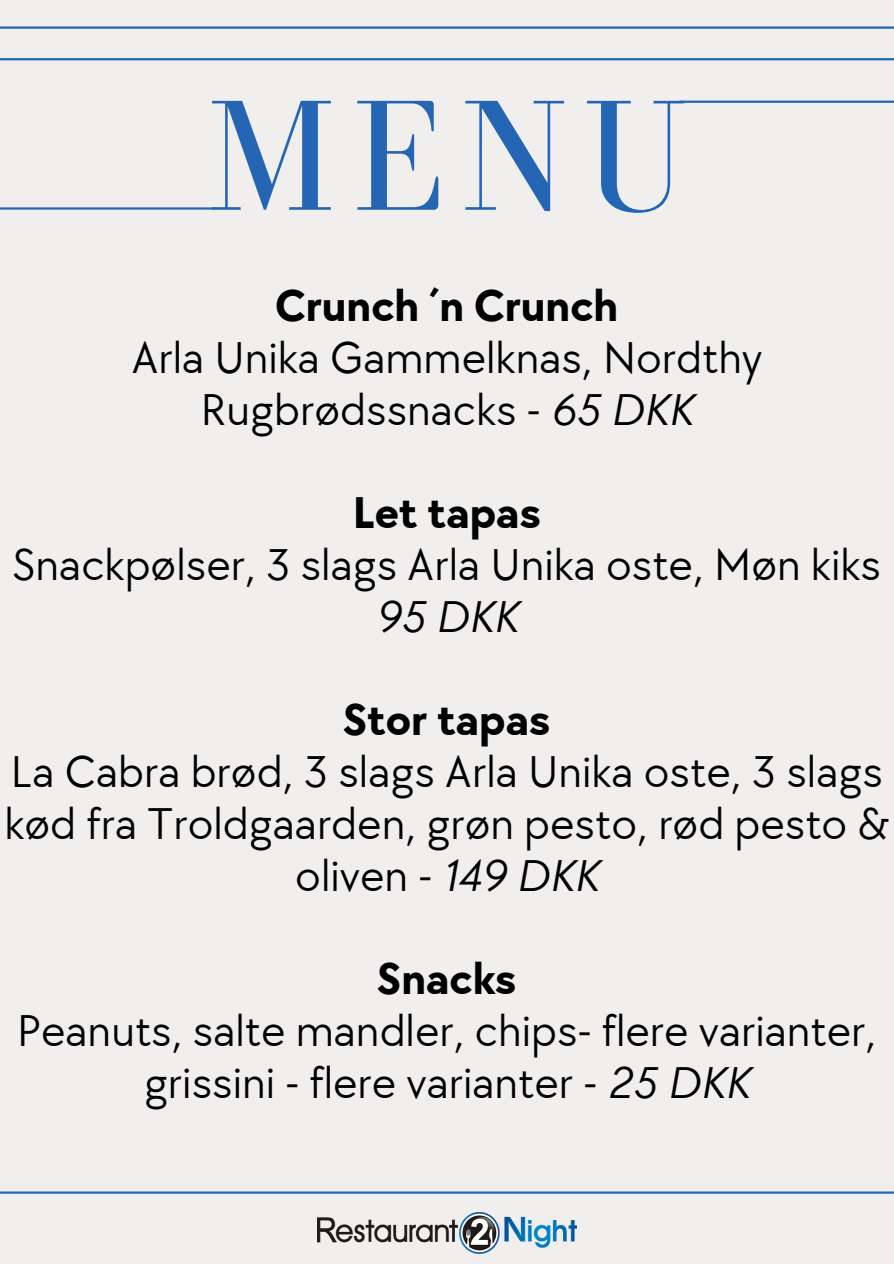
<style>
.page{position:relative;width:894px;height:1264px;background:#fff}
.page>*{position:absolute;margin:0;border:0;box-sizing:border-box;transform-origin:0 0}
.t1{font:162px "Bodoni FLF";color:#2466b3}
.t2{font:45.9px/51.8px "TT Chocolates";color:#000;text-align:center}
.t3{font:700 45.9px "TT Chocolates";color:#000}
.t4{font:italic 45.9px "TT Chocolates";color:#000}
.s1{font-style:italic}
</style>
<div class="page">
<div style="left:0;top:0;width:893px;height:1263px;background:#f1eeee"></div>
<hr style="left:0;top:26px;width:893px;height:3px;background:#2466b3">
<hr style="left:0;top:58px;width:893px;height:2px;background:#2466b3">
<hr style="left:0;top:207px;width:214px;height:3px;background:#2466b3">
<hr style="left:679px;top:101px;width:214px;height:2px;background:#2466b3">
<hr style="left:0;top:1191px;width:893px;height:2px;background:#2466b3">
<img style="left:317px;top:1212px;width:259px;height:41px">
<p class="t1" style="left:206px;top:68px;width:481px">MENU</p>
<p class="t3" style="left:275px;top:280px;width:344px">Crunch ´n Crunch</p>
<h1 class="t2" style="left:131px;top:333px;width:632px">Arla Unika Gammelknas, Nordthy<br>Rugbrødssnacks - <span class="s1">65 DKK</span></h1>
<p class="t3" style="left:352px;top:487px;width:189px">Let tapas</p>
<p class="t2" style="left:12px;top:540px;width:869px">Snackpølser, 3 slags Arla Unika oste, Møn kiks</p>
<p class="t4" style="left:375px;top:590px;width:143px">95 DKK</p>
<p class="t3" style="left:343px;top:694px;width:208px">Stor tapas</p>
<p class="t2" style="left:4px;top:747px;width:886px">La Cabra brød, 3 slags Arla Unika oste, 3 slags kød fra Troldgaarden, grøn pesto, rød pesto &amp; oliven - <span class="s1">149 DKK</span></p>
<p class="t3" style="left:377px;top:952px;width:140px">Snacks</p>
<p class="t2" style="left:17px;top:1006px;width:860px">Peanuts, salte mandler, chips- flere varianter, grissini - flere varianter - <span class="s1">25 DKK</span></p>
</div>
